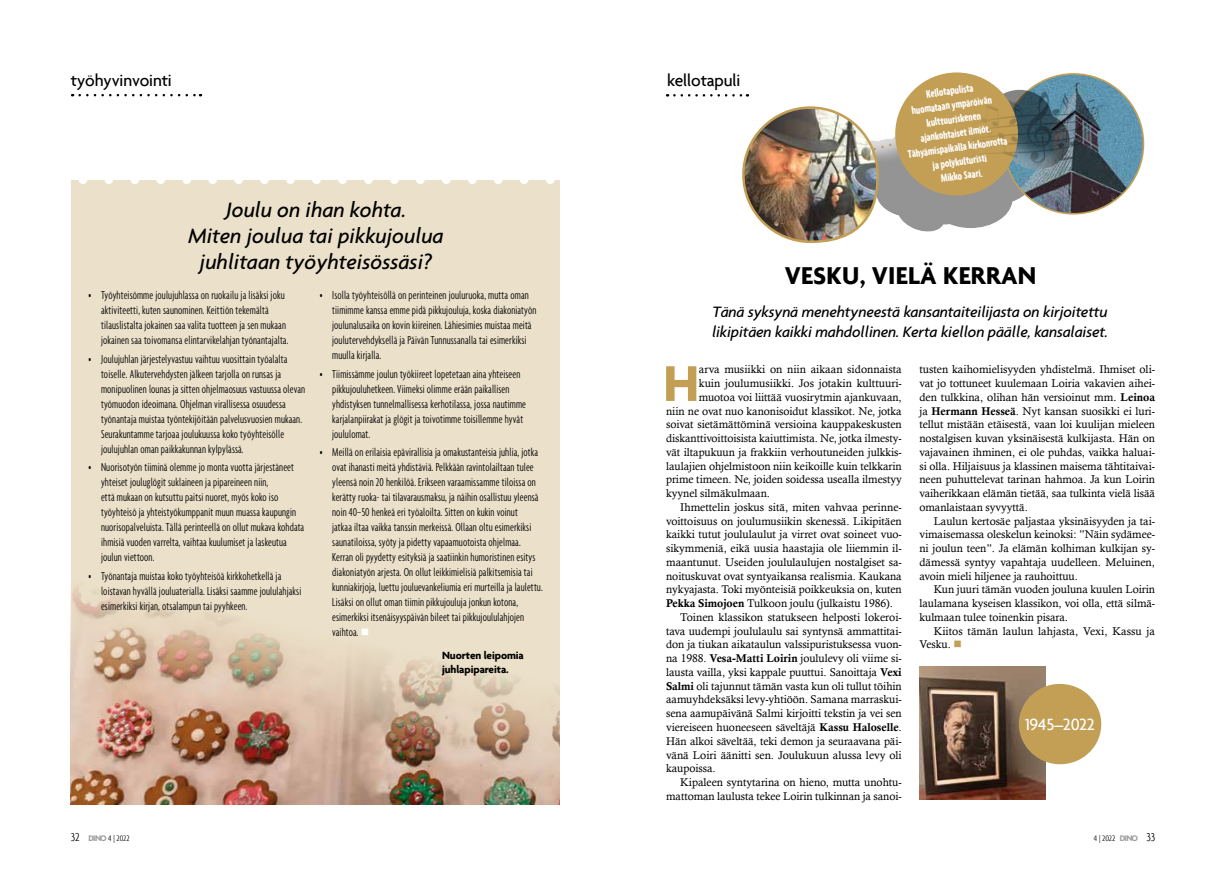
<style>
.page{position:relative;width:1226px;height:886px;background:#fff}
.page>*{position:absolute;margin:0;border:0;box-sizing:border-box;transform-origin:0 0}
.t1{font:700 54.38px "Agenda";color:#c39f56}
.t2{font:700 26.25px "Agenda";letter-spacing:.01em;color:#000}
.t3{font:italic 500 22.5px/26px "Agenda";color:#000;text-align:center}
.t4{font:500 17.5px "Agenda";letter-spacing:-.005em;color:#000}
.t5{font:500 17.5px "Agenda";letter-spacing:-.01em;color:#fff}
.t6{font:italic 500 16.25px/20px "Agenda";letter-spacing:-.01em;color:#000}
.t7{font:300 extra-condensed 12.5px/15px "Agenda";letter-spacing:.01em;color:#000}
.t8{font:700 extra-condensed 11.88px/14.2px "Agenda";color:#fff;text-align:center}
.t9{font:11.25px/13.8px "Calisto";letter-spacing:-.005em;color:#000;text-align:justify}
.t10{font:700 11.25px/13.5px "Agenda";letter-spacing:-.005em;color:#000}
.t11{font:300 condensed 8.75px "Agenda";letter-spacing:.005em;color:#000}
.s1{color:#fff}
.s2{font-family:"Calis MT Bol"}
.s3{color:#c39f56}
.s4{font-size:12.5px}
.s5{font-weight:700;font-stretch:normal;color:#9d9d9c}
</style>
<div class="page">
<svg style="left:80px;top:94px;width:121px;height:2px"></svg>
<div style="left:71px;top:180px;width:489px;height:624px;background:#ebe0c9"></div>
<svg style="left:83px;top:180px;width:472px;height:4px"></svg>
<img style="left:71px;top:586px;width:489px;height:218px">
<img style="left:920px;top:667px;width:126px;height:133px">
<svg style="left:674px;top:94px;width:74px;height:3px"></svg>
<img style="left:743px;top:109px;width:108px;height:133px">
<img style="left:1004px;top:74px;width:139px;height:140px;border-radius:70px">
<svg style="left:1018px;top:682px;width:84px;height:83px;background:#c3a66d"></svg>
<img style="left:842px;top:73px;width:228px;height:161px">
<div style="left:921px;top:132px;width:150px;height:53px;background:#fff;opacity:.75"></div>
<div style="left:921px;top:89px;width:150px;height:91px;background:#000;opacity:.75"></div>
<div style="left:895px;top:72px;width:123px;height:124px;background:#c39f56;border-radius:50%"></div>
<img style="left:981px;top:84px;width:133px;height:80px">
<h3 class="t4" style="left:71px;top:70px;width:102px">työhyvinvointi</h3>
<h3 class="t3" style="left:188px;top:196px;width:257px">Joulu on ihan kohta.<br>Miten joulua tai pikkujoulua juhlitaan työyhteisössäsi?</h3>
<p class="t7" style="left:101px;top:287px;width:189px;text-indent:-12px">• Työyhteisömme joulujuhlassa on ruokailu ja lisäksi joku aktiviteetti, kuten saunominen. Keittiön tekemältä tilauslistalta jokainen saa valita tuotteen ja sen mukaan jokainen saa toivomansa elintarvikelahjan työnantajalta.</p>
<p class="t7" style="left:101px;top:351px;width:206px;text-indent:-12px">• Joulujuhlan järjestelyvastuu vaihtuu vuosittain työalalta toiselle. Alkutervehdysten jälkeen tarjolla on runsas ja monipuolinen lounas ja sitten ohjelmaosuus vastuussa olevan työmuodon ideoimana. Ohjelman virallisessa osuudessa työnantaja muistaa työntekijöitään palvelusvuosien mukaan.<br>Seurakuntamme tarjoaa joulukuussa koko työyhteisölle joulujuhlan oman paikkakunnan kylpylässä.</p>
<p class="t7" style="left:101px;top:459px;width:205px;text-indent:-12px">• Nuorisotyön tiiminä olemme jo monta vuotta järjestäneet yhteiset jouluglögit suklaineen ja pipareineen niin,<br>että mukaan on kutsuttu paitsi nuoret, myös koko iso työyhteisö ja yhteistyökumppanit muun muassa kaupungin nuorisopalveluista. Tällä perinteellä on ollut mukava kohdata ihmisiä vuoden varrelta, vaihtaa kuulumiset ja laskeutua joulun viettoon.</p>
<p class="t7" style="left:101px;top:568px;width:202px;text-indent:-12px">• Työnantaja muistaa koko työyhteisöä kirkkohetkellä ja loistavan hyvällä jouluaterialla. Lisäksi saamme joululahjaksi esimerkiksi kirjan, otsalampun tai pyyhkeen.</p>
<p class="t7" style="left:332px;top:287px;width:206px;text-indent:-12px">• Isolla työyhteisöllä on perinteinen jouluruoka, mutta oman tiimimme kanssa emme pidä pikkujouluja, koska diakoniatyön joulunalusaika on kovin kiireinen. Lähiesimies muistaa meitä joulutervehdyksellä ja Päivän Tunnussanalla tai esimerkiksi muulla kirjalla.</p>
<p class="t7" style="left:332px;top:366px;width:195px;text-indent:-12px">• Tiimissämme joulun työkiireet lopetetaan aina yhteiseen pikkujouluhetkeen. Viimeksi olimme erään paikallisen yhdistyksen tunnelmallisessa kerhotilassa, jossa nautimme karjalanpiirakat ja glögit ja toivotimme toisillemme hyvät joululomat.</p>
<p class="t7" style="left:332px;top:444px;width:212px;text-indent:-12px">• Meillä on erilaisia epävirallisia ja omakustanteisia juhlia, jotka ovat ihanasti meitä yhdistäviä. Pelkkään ravintolailtaan tulee yleensä noin 20 henkilöä. Erikseen varaamissamme tiloissa on kerätty ruoka- tai tilavarausmaksu, ja näihin osallistuu yleensä noin 40–50 henkeä eri työaloilta. Sitten on kukin voinut<br>jatkaa iltaa vaikka tanssin merkeissä. Ollaan oltu esimerkiksi saunatiloissa, syöty ja pidetty vapaamuotoista ohjelmaa.<br>Kerran oli pyydetty esityksiä ja saatiinkin humoristinen esitys diakoniatyön arjesta. On ollut leikkimielisiä palkitsemisia tai kunniakirjoja, luettu jouluevankeliumia eri murteilla ja laulettu.<br>Lisäksi on ollut oman tiimin pikkujouluja jonkun kotona, esimerkiksi itsenäisyyspäivän bileet tai pikkujoululahjojen vaihtoa. <span class="s1">■</span></p>
<p class="t10" style="left:442px;top:648px;width:83px">Nuorten leipomia juhlapipareita.</p>
<h3 class="t4" style="left:667px;top:70px;width:75px">kellotapuli</h3>
<p class="t8" style="left:899px;top:90px;width:102px;rotate:-8deg">Kellotapulista<br>huomataan ympäröivän kulttuuriskenen ajankohtaiset ilmiöt.<br>Tähyämispaikalla kirkonrotta ja polykulturisti<br>Mikko Saari.</p>
<h2 class="t2" style="left:785px;top:259px;width:253px">VESKU, VIELÄ KERRAN</h2>
<h3 class="t6" style="left:712px;top:301px;width:398px">Tänä syksynä menehtyneestä kansantaiteilijasta on kirjoitettu likipitäen kaikki mahdollinen. Kerta kiellon päälle, kansalaiset.</h3>
<h1 class="t1" style="left:663px;top:350px;width:37px">H</h1>
<p class="t9" style="left:699px;top:363px;width:204px">arva musiikki on niin aikaan sidonnaista</p>
<p class="t9" style="left:699px;top:376px;width:204px">kuin joulumusiikki. Jos jotakin kulttuuri-</p>
<p class="t9" style="left:699px;top:390px;width:204px">muotoa voi liittää vuosirytmin ajankuvaan,</p>
<p class="t9" style="left:666px;top:404px;width:237px">niin ne ovat nuo kanonisoidut klassikot. Ne, jotka</p>
<p class="t9" style="left:666px;top:418px;width:237px">soivat sietämättöminä versioina kauppakeskusten</p>
<p class="t9" style="left:666px;top:431px;width:237px">diskanttivoittoisista kaiuttimista. Ne, jotka ilmesty-</p>
<p class="t9" style="left:666px;top:445px;width:237px">vät iltapukuun ja frakkiin verhoutuneiden julkkis-</p>
<p class="t9" style="left:666px;top:459px;width:237px">laulajien ohjelmistoon niin keikoille kuin telkkarin</p>
<p class="t9" style="left:666px;top:473px;width:237px">prime timeen. Ne, joiden soidessa usealla ilmestyy</p>
<p class="t9" style="left:666px;top:486px;width:105px">kyynel silmäkulmaan.</p>
<p class="t9" style="left:680px;top:500px;width:223px">Ihmettelin joskus sitä, miten vahvaa perinne-</p>
<p class="t9" style="left:666px;top:514px;width:237px">voittoisuus on joulumusiikin skenessä. Likipitäen</p>
<p class="t9" style="left:666px;top:528px;width:237px">kaikki tutut joululaulut ja virret ovat soineet vuo-</p>
<p class="t9" style="left:666px;top:541px;width:237px">sikymmeniä, eikä uusia haastajia ole liiemmin il-</p>
<p class="t9" style="left:666px;top:555px;width:237px">maantunut. Useiden joululaulujen nostalgiset sa-</p>
<p class="t9" style="left:666px;top:569px;width:237px">noituskuvat ovat syntyaikansa realismia. Kaukana</p>
<p class="t9" style="left:666px;top:583px;width:237px">nykyajasta. Toki myönteisiä poikkeuksia on, kuten</p>
<p class="t9" style="left:666px;top:596px;width:228px"><span class="s2">Pekka Simojoen</span> Tulkoon joulu (julkaistu 1986).</p>
<p class="t9" style="left:680px;top:610px;width:223px">Toinen klassikon statukseen helposti lokeroi-</p>
<p class="t9" style="left:666px;top:624px;width:237px">tava uudempi joululaulu sai syntynsä ammattitai-</p>
<p class="t9" style="left:666px;top:638px;width:237px">don ja tiukan aikataulun valssipuristuksessa vuon-</p>
<p class="t9" style="left:666px;top:651px;width:237px">na 1988. <span class="s2">Vesa-Matti Loirin</span> joululevy oli viime si-</p>
<p class="t9" style="left:666px;top:665px;width:237px">lausta vailla, yksi kappale puuttui. Sanoittaja <span class="s2">Vexi</span></p>
<p class="t9" style="left:666px;top:679px;width:237px"><span class="s2">Salmi</span> oli tajunnut tämän vasta kun oli tullut töihin</p>
<p class="t9" style="left:666px;top:693px;width:237px">aamuyhdeksäksi levy-yhtiöön. Samana marraskui-</p>
<p class="t9" style="left:666px;top:706px;width:237px">sena aamupäivänä Salmi kirjoitti tekstin ja vei sen</p>
<p class="t9" style="left:666px;top:720px;width:237px">viereiseen huoneeseen säveltäjä <span class="s2">Kassu Haloselle</span>.</p>
<p class="t9" style="left:666px;top:734px;width:237px">Hän alkoi säveltää, teki demon ja seuraavana päi-</p>
<p class="t9" style="left:666px;top:748px;width:237px">vänä Loiri äänitti sen. Joulukuun alussa levy oli</p>
<p class="t9" style="left:666px;top:761px;width:51px">kaupoissa.</p>
<p class="t9" style="left:680px;top:775px;width:223px">Kipaleen syntytarina on hieno, mutta unohtu-</p>
<p class="t9" style="left:666px;top:789px;width:237px">mattoman laulusta tekee Loirin tulkinnan ja sanoi-</p>
<p class="t9" style="left:919px;top:363px;width:237px">tusten kaihomielisyyden yhdistelmä. Ihmiset oli&shy;vat jo tottuneet kuulemaan Loiria vakavien aihei&shy;den tulkkina, olihan hän versioinut mm. <span class="s2">Leinoa </span>ja <span class="s2">Hermann Hesseä</span>. Nyt kansan suosikki ei luri&shy;tellut mistään etäisestä, vaan loi kuulijan mieleen nostalgisen kuvan yksinäisestä kulkijasta. Hän on vajavainen ihminen, ei ole puhdas, vaikka haluai&shy;si olla. Hiljaisuus ja klassinen maisema tähtitaivai&shy;neen puhuttelevat tarinan hahmoa. Ja kun Loirin vaiherikkaan elämän tietää, saa tulkinta vielä lisää omanlaistaan syvyyttä.</p>
<p class="t9" style="left:919px;top:514px;width:237px;text-indent:14px">Laulun kertosäe paljastaa yksinäisyyden ja tai&shy;vimaisemassa oleskelun keinoksi: ”Näin sydämee&shy;ni joulun teen”. Ja elämän kolhiman kulkijan sy&shy;dämessä syntyy vapahtaja uudelleen. Meluinen, avoin mieli hiljenee ja rauhoittuu.</p>
<p class="t9" style="left:919px;top:583px;width:237px;text-indent:14px">Kun juuri tämän vuoden jouluna kuulen Loirin laulamana kyseisen klassikon, voi olla, että silmä&shy;kulmaan tulee toinenkin pisara.</p>
<p class="t9" style="left:919px;top:624px;width:237px;text-indent:14px">Kiitos tämän laulun lahjasta, Vexi, Kassu ja<br>Vesku. <span class="s3">■</span></p>
<h3 class="t5" style="left:1025px;top:714px;width:71px">1945–2022</h3>
<p class="t11" style="left:71px;top:833px;width:60px"><span class="s4">32</span> <span class="s5">DINO</span> 4 | 2022</p>
<p class="t11" style="left:1094px;top:833px;width:63px">4 | 2022 <span class="s5">DINO</span> <span class="s4">33</span></p>
</div>
